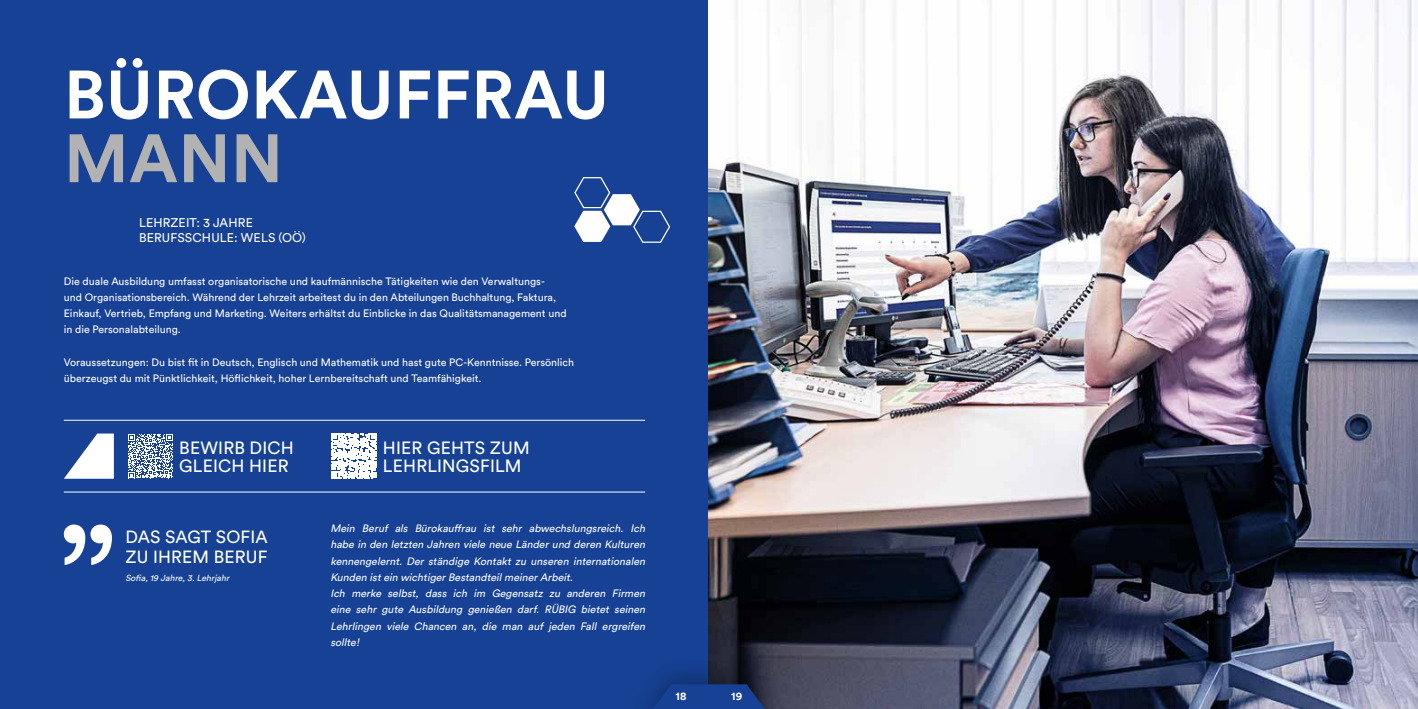
<style>
.page{position:relative;width:1418px;height:709px;background:#fff}
.page>*{position:absolute;margin:0;border:0;box-sizing:border-box;transform-origin:0 0}
.t1{font:700 67.5px "Circular Pro";letter-spacing:.01em;color:#fff}
.t2{font:700 67.5px "Circular Pro";color:#b3b2b2}
.t3{font:17.62px/18.6px "Circular Pro";letter-spacing:.01em;color:#fff}
.t4{font:17.5px/20px "Circular Pro";letter-spacing:.01em;color:#fff}
.t5{font:12.5px/15px "Circular Pro";letter-spacing:.01em;color:#fff}
.t6{font:700 11.25px "Circular Pro";color:#fff}
.t7{font:10.62px/16.2px "Circular Pro";color:#fff}
.t8{font:italic 10.62px/16.2px "Circular Pro";color:#fff}
.t9{font:italic 8.75px "Circular Pro";color:#fff}
</style>
<div class="page">
<div style="left:0;top:0;width:709px;height:709px;background:#164194"></div>
<img style="left:709px;top:0;width:708px;height:709px">
<svg style="left:64px;top:524px;width:48px;height:41px"></svg>
<hr style="left:64px;top:491px;width:581px;height:1px;background:#fff">
<hr style="left:64px;top:420px;width:581px;height:1px;background:#fff">
<svg style="left:574px;top:177px;width:97px;height:66px"></svg>
<svg style="left:331px;top:433px;width:45px;height:45px;background:#dce2ef"></svg>
<svg style="left:128px;top:434px;width:45px;height:44px"></svg>
<svg style="left:64px;top:433px;width:50px;height:46px"></svg>
<div style="left:628px;top:657px;width:161px;height:52px;background:#000;opacity:.24"></div>
<svg style="left:645px;top:684px;width:128px;height:25px"></svg>
<h1 class="t1" style="left:64px;top:48px;width:546px">BÜROKAUFFRAU</h1>
<h1 class="t2" style="left:64px;top:112px;width:220px">MANN</h1>
<p class="t5" style="left:139px;top:214px;width:168px">LEHRZEIT: 3 JAHRE<br>BERUFSSCHULE: WELS (OÖ)</p>
<p class="t7" style="left:64px;top:272px;width:504px">Die duale Ausbildung umfasst organisatorische und kaufmännische Tätigkeiten wie den Verwaltungs-<br>und Organisationsbereich. Während der Lehrzeit arbeitest du in den Abteilungen Buchhaltung, Faktura, Einkauf, Vertrieb, Empfang und Marketing. Weiters erhältst du Einblicke in das Qualitätsmanagement und in die Personalabteilung.</p>
<p class="t7" style="left:64px;top:353px;width:512px">Voraussetzungen: Du bist fit in Deutsch, Englisch und Mathematik und hast gute PC-Kenntnisse. Persönlich überzeugst du mit Pünktlichkeit, Höflichkeit, hoher Lernbereitschaft und Teamfähigkeit.</p>
<h2 class="t3" style="left:179px;top:437px;width:116px">BEWIRB DICH<br>GLEICH HIER</h2>
<h2 class="t3" style="left:383px;top:437px;width:148px">HIER GEHTS ZUM<br>LEHRLINGSFILM</h2>
<h3 class="t4" style="left:126px;top:526px;width:144px">DAS SAGT SOFIA<br>ZU IHREM BERUF</h3>
<p class="t8" style="left:330px;top:519px;width:319px">Mein Beruf als Bürokauffrau ist sehr abwechslungsreich. Ich habe in den letzten Jahren viele neue Länder und deren Kulturen kennengelernt. Der ständige Kontakt zu unseren internationalen Kunden istein wichtigerBestandteilmeinerArbeit.<br>Ich merke selbst, dass ich im Gegensatz zu anderen Firmen eine sehr gute Ausbildung genießen darf. RÜBIG bietet seinen Lehrlingen viele Chancen an, die man auf jeden Fall ergreifen sollte!</p>
<p class="t9" style="left:125px;top:572px;width:107px">Sofia,19 Jahre,3.Lehrjahr</p>
<p class="t6" style="left:675px;top:688px;width:12px">18</p>
<p class="t6" style="left:731px;top:688px;width:13px">19</p>
</div>
